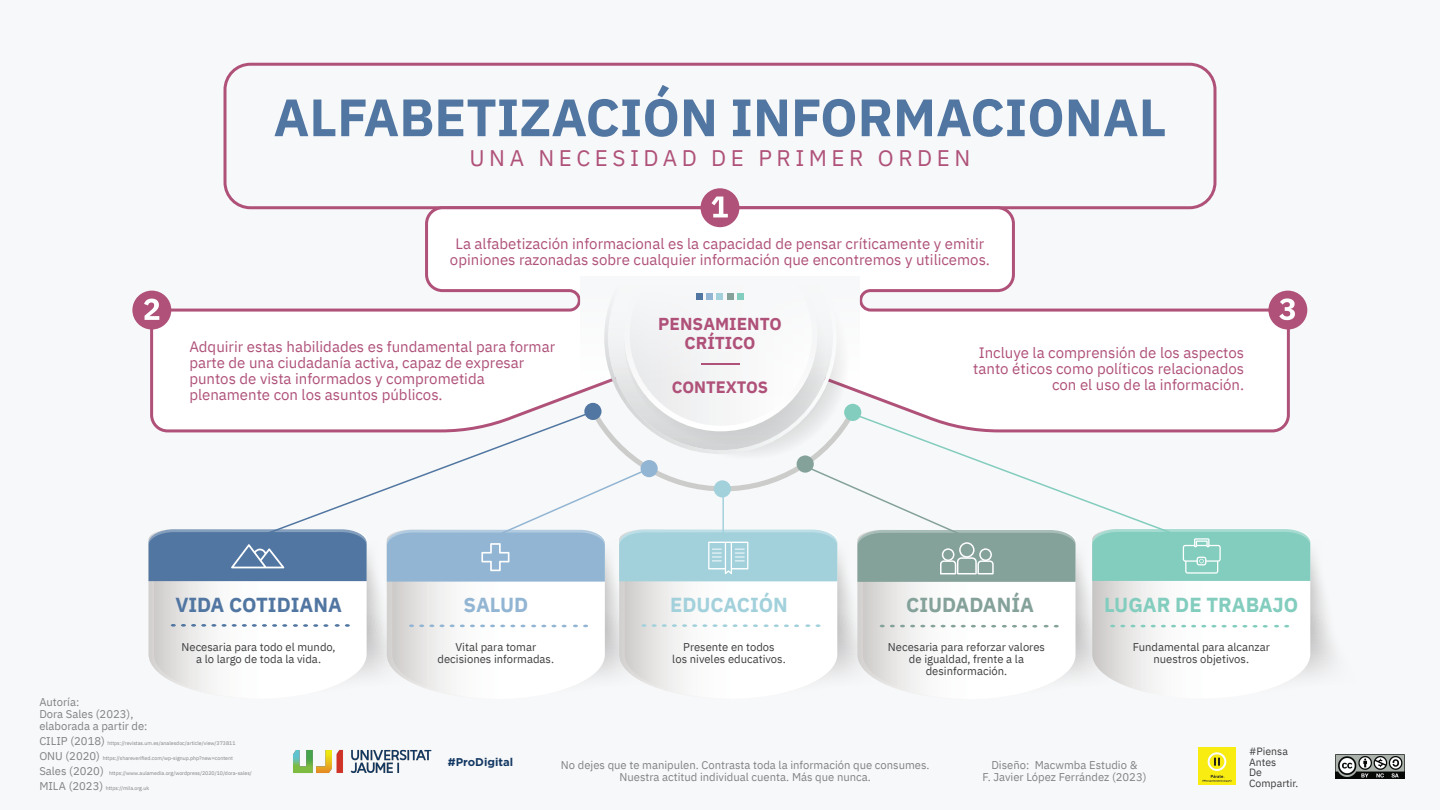
<style>
.page{position:relative;width:1440px;height:810px;background:#f7f8f9}
.page>*{position:absolute;margin:0;border:0;box-sizing:border-box;transform-origin:0 0}
.t1{font:700 52.5px "IBM Plex Sans";color:#5176a1}
.t2{font:22.5px "IBM Plex Sans";letter-spacing:.2em;color:#af5179}
.t3{font:700 20.25px "IBM Plex Sans";color:#82cdbe}
.t4{font:700 20.25px "IBM Plex Sans";color:#5176a1}
.t5{font:700 20.25px "IBM Plex Sans";color:#84a19a}
.t6{font:700 20.25px "IBM Plex Sans";color:#a2d1dc}
.t7{font:700 20.25px "IBM Plex Sans";color:#92b5d3}
.t8{font:700 17.25px/18.8px "IBM Plex Sans";color:#af5179;text-align:center}
.t9{font:700 16.5px "IBM Plex Sans";color:#af5179}
.t10{font:15px/15.8px "IBM Plex Sans";color:#af5179}
.t11{font:11.25px/12px "IBM Plex Sans";color:#3e3e3f;text-align:center}
.t12{font:11.25px/12px "IBM Plex Sans";color:#808285;text-align:center}
.t13{font:700 11.25px "Gotham";color:#133863}
.t14{font:10.5px/10.5px "IBM Plex Sans";color:#3e3e3f}
.t15{font:5.25px "IBM Plex Sans";color:#808285}
.s1{font-size:11.25px}
</style>
<div class="page">
<div style="left:224px;top:63px;width:992px;height:146px;border:3px solid #af5179;border-radius:25px"></div>
<svg style="left:236px;top:205px;width:968px;height:40px"></svg>
<div style="left:132px;top:291px;width:39px;height:39px;background:#af5179;border-radius:50%"></div>
<div style="left:450px;top:214px;width:546px;height:67px;background:#fff"></div>
<div style="left:701px;top:188px;width:38px;height:39px;background:#af5179;border-radius:50%"></div>
<svg style="left:711px;top:197px;width:17px;height:20px"></svg>
<svg style="left:144px;top:245px;width:1190px;height:447px"></svg>
<div style="left:696px;top:293px;width:7px;height:7px;background:#5176a1"></div>
<div style="left:706px;top:293px;width:7px;height:7px;background:#92b5d3"></div>
<div style="left:717px;top:293px;width:6px;height:7px;background:#a2d1dc"></div>
<div style="left:727px;top:293px;width:7px;height:7px;background:#84a19a"></div>
<div style="left:737px;top:293px;width:7px;height:7px;background:#82cdbe"></div>
<img style="left:1198px;top:747px;width:37px;height:38px">
<img style="left:1336px;top:754px;width:69px;height:25px">
<img style="left:293px;top:749px;width:139px;height:24px">
<hr style="left:701px;top:363px;width:38px;height:2px;background:#af5179">
<h1 class="t1" style="left:273px;top:76px;width:895px">ALFABETIZACIÓN INFORMACIONAL</h1>
<h2 class="t2" style="left:470px;top:141px;width:502px">UNA NECESIDAD DE PRIMER ORDEN</h2>
<p class="t10" style="left:450px;top:235px;width:541px;text-align:center">La alfabetización informacional es la capacidad de pensar críticamente y emitir opiniones razonadas sobre cualquier información que encontremos y utilicemos.</p>
<p class="t10" style="left:189px;top:338px;width:367px">Adquirir estas habilidades es fundamental para formar parte de una ciudadanía activa, capaz de expresar puntos de vista informados y comprometida plenamente con los asuntos públicos.</p>
<p class="t8" style="left:658px;top:313px;width:125px">PENSAMIENTO<br>CRÍTICO</p>
<p class="t9" style="left:672px;top:374px;width:98px">CONTEXTOS</p>
<p class="t10" style="left:973px;top:344px;width:272px;text-align:right">Incluye la comprensión de los aspectos tanto éticos como políticos relacionados con el uso de la información.</p>
<h3 class="t4" style="left:175px;top:589px;width:168px">VIDA COTIDIANA</h3>
<h3 class="t7" style="left:463px;top:589px;width:66px">SALUD</h3>
<h3 class="t6" style="left:670px;top:589px;width:119px">EDUCACIÓN</h3>
<h3 class="t5" style="left:906px;top:589px;width:129px">CIUDADANÍA</h3>
<h3 class="t3" style="left:1104px;top:589px;width:196px">LUGAR DE TRABAJO</h3>
<p class="t11" style="left:182px;top:640px;width:156px">Necesaria para todo el mundo, a lo largo de toda la vida.</p>
<p class="t11" style="left:438px;top:640px;width:118px">Vital para tomar decisiones informadas.</p>
<p class="t11" style="left:672px;top:640px;width:115px">Presente en todos<br>los niveles educativos.</p>
<p class="t11" style="left:888px;top:640px;width:159px">Necesaria para reforzar valores de igualdad, frente a la desinformación.</p>
<p class="t11" style="left:1133px;top:640px;width:139px">Fundamental para alcanzar nuestros objetivos.</p>
<p class="t12" style="left:39px;top:695px;width:110px;text-align:left">Autoría:<br>Dora Sales (2023), elaborada a partir de:</p>
<p class="t15" style="left:39px;top:739px;width:198px"><span class="s1">CILIP (2018)</span> https://revistas.um.es/analesdoc/article/view/373811</p>
<p class="t15" style="left:39px;top:754px;width:195px"><span class="s1">ONU (2020)</span> https://shareverified.com/wp-signup.php?new=content</p>
<p class="t15" style="left:39px;top:769px;width:214px"><span class="s1">Sales (2020)</span> https://www.aulamedia.org/wordpress/2020/10/dora-sales/</p>
<p class="t15" style="left:39px;top:784px;width:111px"><span class="s1">MILA (2023)</span> https://mila.org.uk</p>
<p class="t13" style="left:448px;top:755px;width:67px">#ProDigital</p>
<p class="t12" style="left:561px;top:759px;width:370px">No dejes que te manipulen. Contrasta toda la información que consumes.<br>Nuestra actitud individual cuenta. Más que nunca.</p>
<p class="t12" style="left:982px;top:759px;width:166px">Diseño: Macwmba Estudio &amp;<br>F. Javier López Ferrández (2023)</p>
<p class="t14" style="left:1249px;top:745px;width:51px">#Piensa<br>Antes<br>De<br>Compartir.</p>
</div>
